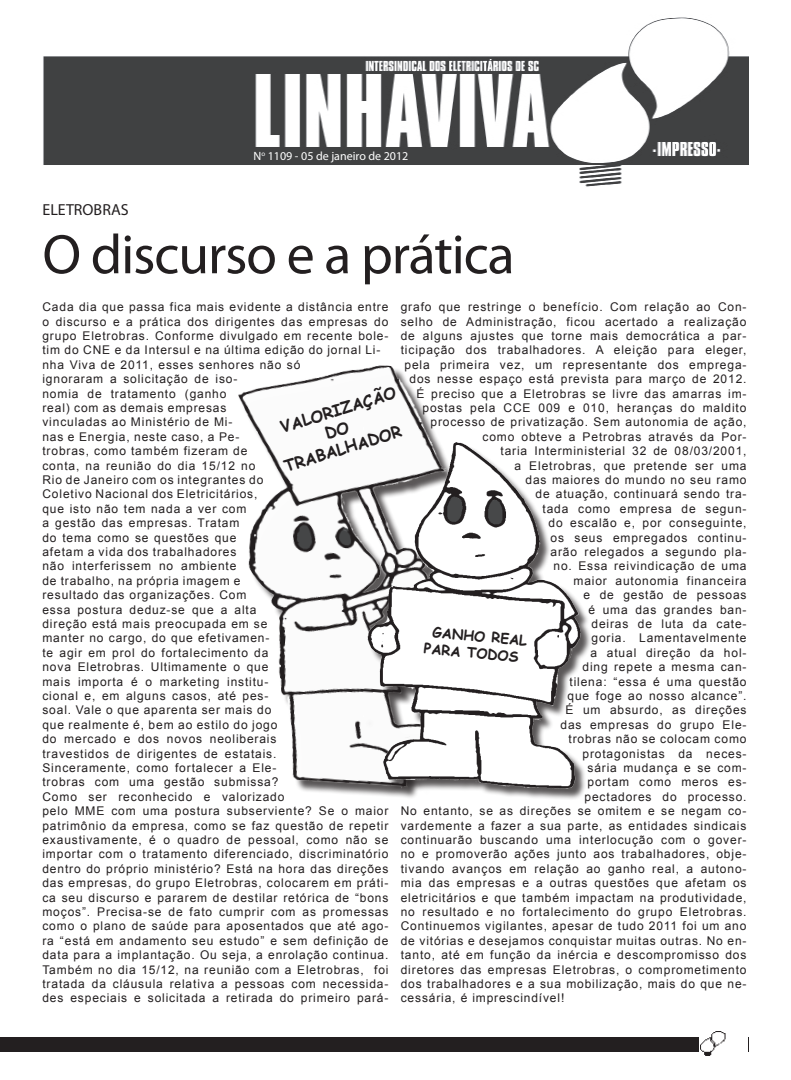
<style>
.page{position:relative;width:791px;height:1080px;background:#fff}
.page>*{position:absolute;margin:0;border:0;box-sizing:border-box;transform-origin:0 0}
.t1{font:56px "Myriad Pro";letter-spacing:-.02em;color:#231f20}
.t2{font:700 16px/19.2px "Comic Sans MS";color:#231f20;text-align:center}
.t3{font:16px "Myriad Pro";color:#231f20}
.t4{font:700 14px/16.8px "Comic Sans MS";color:#231f20;text-align:center}
.t5{font:12px/14.4px "Arial";letter-spacing:.07em;color:#231f20}
.t6{font:12px "Myriad Pro";color:#fff}
</style>
<div class="page">
<img style="left:43px;top:17px;width:705px;height:170px">
<img style="left:238px;top:365px;width:173px;height:430px">
<div style="left:365px;top:430px;width:227px;height:371px;background:#231f20;opacity:.75"></div>
<img style="left:363px;top:387px;width:229px;height:403px">
<div style="left:0;top:1037px;width:748px;height:15px;background:#231f20"></div>
<img style="left:699px;top:1031px;width:48px;height:24px">
<p class="t6" style="left:253px;top:149px;width:156px">N<sup>o</sup> 1109 - 05 de janeiro de 2012</p>
<h2 class="t3" style="left:42px;top:200px;width:88px">ELETROBRAS</h2>
<h1 class="t1" style="left:43px;top:220px;width:474px">O discurso e a prática</h1>
<p class="t5" style="left:42px;top:300px;width:347px">Cada dia que passa fica mais evidente a distância entre o discurso e a prática dos dirigentes das empresas do grupo Eletrobras. Conforme divulgado em recente bole&shy;tim do CNE e da Intersul e na última edição do jornal Li&shy;nha Viva de 2011, esses senhores não só<br>ignoraram a solicitação de iso-<br>nomia de tratamento (ganho<br>real) com as demais empresas<br>vinculadas ao Ministério de Mi-<br>nas e Energia, neste caso, a Pe-<br>trobras, como também fizeram de<br>conta, na reunião do dia 15/12 no<br>Rio de Janeiro com os integrantes do<br>Coletivo Nacional dos Eletricitários,<br>que isto não tem nada a ver com<br>a gestão das empresas. Tratam<br>do tema como se questões que<br>afetam a vida dos trabalhadores<br>não interferissem no ambiente<br>de trabalho, na própria imagem e<br>resultado das organizações. Com<br>essa postura deduz-se que a alta<br>direção está mais preocupada em se<br>manter no cargo, do que efetivamen-<br>te agir em prol do fortalecimento da<br>nova Eletrobras. Ultimamente o que<br>mais importa é o marketing institu-<br>cional e, em alguns casos, até pes-<br>soal. Vale o que aparenta ser mais do<br>que realmente é, bem ao estilo do jogo<br>do mercado e dos novos neoliberais<br>travestidos de dirigentes de estatais.<br>Sinceramente, como fortalecer a Ele-<br>trobras com uma gestão submissa?<br>Como ser reconhecido e valorizado<br>pelo MME com uma postura subserviente? Se o maior patrimônio da empresa, como se faz questão de repetir exaustivamente, é o quadro de pessoal, como não se importar com o tratamento diferenciado, discriminatório dentro do próprio ministério? Está na hora das direções das empresas, do grupo Eletrobras, colocarem em práti&shy;ca seu discurso e pararem de destilar retórica de “bons moços”. Precisa-se de fato cumprir com as promessas como o plano de saúde para aposentados que até ago&shy;ra “está em andamento seu estudo” e sem definição de data para a implantação. Ou seja, a enrolação continua.<br>Também no dia 15/12, na reunião com a Eletrobras, foi tratada da cláusula relativa a pessoas com necessida&shy;des especiais e solicitada a retirada do primeiro pará-</p>
<p class="t5" style="left:401px;top:300px;width:347px">grafo que restringe o benefício. Com relação ao Con-</p>
<p class="t5" style="left:401px;top:314px;width:347px">selho de Administração, ficou acertado a realização</p>
<p class="t5" style="left:401px;top:329px;width:347px">de alguns ajustes que torne mais democrática a par-</p>
<p class="t5" style="left:401px;top:343px;width:347px">ticipação dos trabalhadores. A eleição para eleger,</p>
<p class="t5" style="left:404px;top:357px;width:343px">pela primeira vez, um representante dos emprega-</p>
<p class="t5" style="left:409px;top:372px;width:338px">dos nesse espaço está prevista para março de 2012.</p>
<p class="t5" style="left:416px;top:386px;width:331px">É preciso que a Eletrobras se livre das amarras im-</p>
<p class="t5" style="left:422px;top:401px;width:325px">postas pela CCE 009 e 010, heranças do maldito</p>
<p class="t5" style="left:430px;top:415px;width:317px">processo de privatização. Sem autonomia de ação,</p>
<p class="t5" style="left:482px;top:429px;width:265px">como obteve a Petrobras através da Por-</p>
<p class="t5" style="left:500px;top:444px;width:247px">taria Interministerial 32 de 08/03/2001,</p>
<p class="t5" style="left:514px;top:458px;width:233px">a Eletrobras, que pretende ser uma</p>
<p class="t5" style="left:525px;top:473px;width:222px">das maiores do mundo no seu ramo</p>
<p class="t5" style="left:535px;top:487px;width:212px">de atuação, continuará sendo tra-</p>
<p class="t5" style="left:542px;top:501px;width:205px">tada como empresa de segun-</p>
<p class="t5" style="left:548px;top:516px;width:199px">do escalão e, por conseguinte,</p>
<p class="t5" style="left:550px;top:530px;width:197px">os seus empregados continu-</p>
<p class="t5" style="left:550px;top:545px;width:197px">arão relegados a segundo pla-</p>
<p class="t5" style="left:553px;top:559px;width:194px">no. Essa reivindicação de uma</p>
<p class="t5" style="left:573px;top:573px;width:174px">maior autonomia financeira</p>
<p class="t5" style="left:583px;top:588px;width:164px">e de gestão de pessoas</p>
<p class="t5" style="left:588px;top:602px;width:159px">é uma das grandes ban-</p>
<p class="t5" style="left:591px;top:617px;width:156px">deiras de luta da cate-</p>
<p class="t5" style="left:591px;top:631px;width:156px">goria. Lamentavelmente</p>
<p class="t5" style="left:590px;top:645px;width:157px">a atual direção da hol-</p>
<p class="t5" style="left:582px;top:660px;width:165px">ding repete a mesma can-</p>
<p class="t5" style="left:569px;top:674px;width:178px">tilena: “essa é uma questão</p>
<p class="t5" style="left:567px;top:689px;width:180px">que foge ao nosso alcance”.</p>
<p class="t5" style="left:565px;top:703px;width:182px">É um absurdo, as direções</p>
<p class="t5" style="left:560px;top:717px;width:187px">das empresas do grupo Ele-</p>
<p class="t5" style="left:568px;top:732px;width:179px">trobras não se colocam como</p>
<p class="t5" style="left:582px;top:746px;width:165px">protagonistas da neces-</p>
<p class="t5" style="left:587px;top:761px;width:160px">sária mudança e se com-</p>
<p class="t5" style="left:587px;top:775px;width:160px">portam como meros es-</p>
<p class="t5" style="left:584px;top:789px;width:163px">pectadores do processo.</p>
<p class="t5" style="left:401px;top:804px;width:347px">No entanto, se as direções se omitem e se negam co-</p>
<p class="t5" style="left:401px;top:818px;width:347px">vardemente a fazer a sua parte, as entidades sindicais</p>
<p class="t5" style="left:401px;top:833px;width:347px">continuarão buscando uma interlocução com o gover-</p>
<p class="t5" style="left:401px;top:847px;width:347px">no e promoverão ações junto aos trabalhadores, obje-</p>
<p class="t5" style="left:401px;top:861px;width:347px">tivando avanços em relação ao ganho real, a autono-</p>
<p class="t5" style="left:401px;top:876px;width:347px">mia das empresas e a outras questões que afetam os</p>
<p class="t5" style="left:401px;top:890px;width:347px">eletricitários e que também impactam na produtividade,</p>
<p class="t5" style="left:401px;top:905px;width:347px">no resultado e no fortalecimento do grupo Eletrobras.</p>
<p class="t5" style="left:401px;top:919px;width:347px">Continuemos vigilantes, apesar de tudo 2011 foi um ano</p>
<p class="t5" style="left:401px;top:933px;width:347px">de vitórias e desejamos conquistar muitas outras. No en-</p>
<p class="t5" style="left:401px;top:948px;width:347px">tanto, até em função da inércia e descompromisso dos</p>
<p class="t5" style="left:401px;top:962px;width:347px">diretores das empresas Eletrobras, o comprometimento</p>
<p class="t5" style="left:401px;top:977px;width:347px">dos trabalhadores e a sua mobilização, mais do que ne-</p>
<p class="t5" style="left:401px;top:991px;width:165px">cessária, é imprescindível!</p>
<h2 class="t2" style="left:270px;top:420px;width:130px;rotate:-17deg">VALORIZAÇÃO<br>DO<br>TRABALHADOR</h2>
<p class="t4" style="left:426px;top:623px;width:103px;rotate:5deg">GANHO REAL<br>PARA TODOS</p>
</div>
